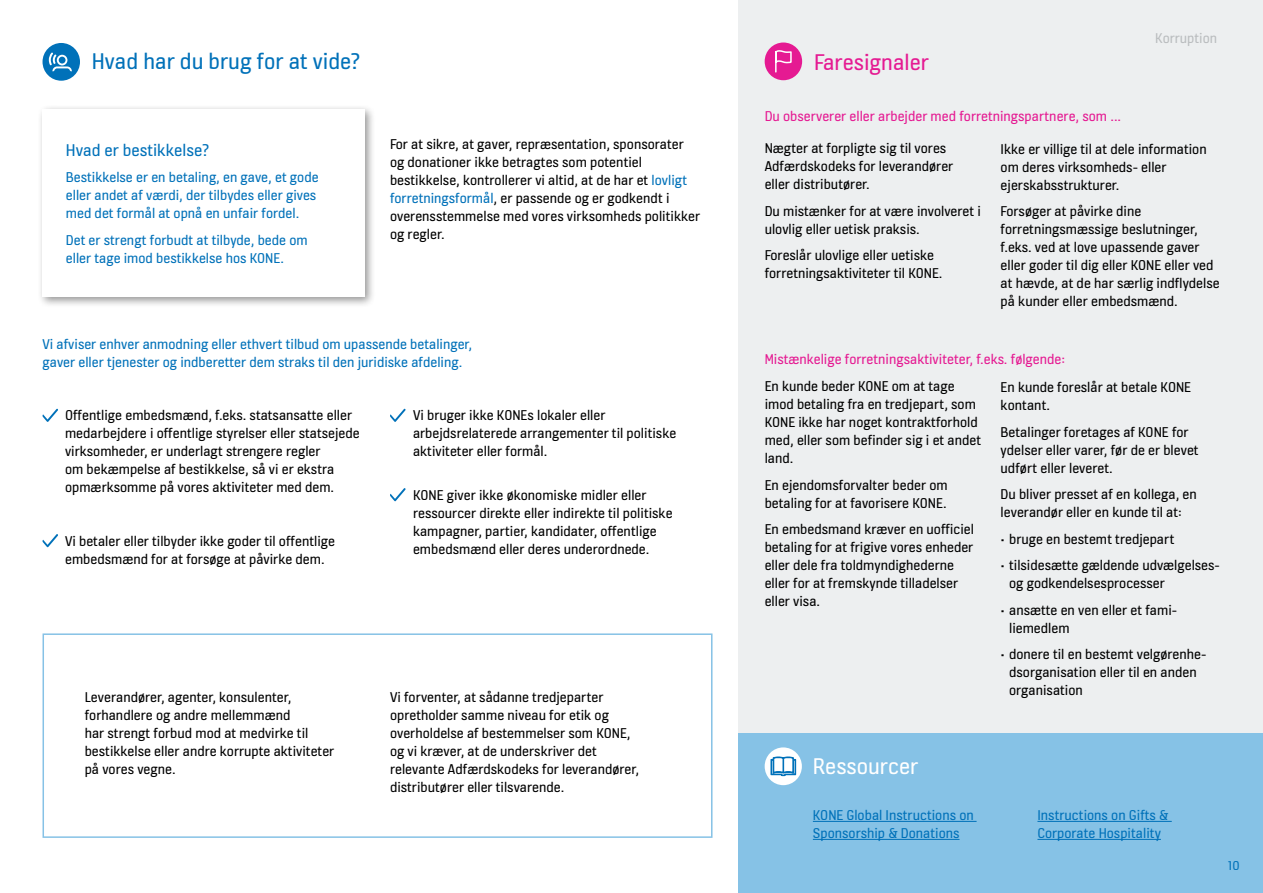
<style>
.page{position:relative;width:1263px;height:893px;background:#fff}
.page>*{position:absolute;margin:0;border:0;box-sizing:border-box;transform-origin:0 0}
.t1{font:24px "KONE Information";color:#0071b9}
.t2{font:24px "KONE Information";color:#e51a92}
.t3{font:24px "KONE Information";color:#fff}
.t4{font:18px "KONE Information";color:#0071b9}
.t5{font:15px/18px "KONE Information";color:#000}
.t6{font:15px/18px "KONE Information";color:#0071b9}
.t7{font:15px "KONE Information";color:#e51a92}
.t8{font:15px "KONE Information";color:#babdbf}
.t9{font:13.5px "KONE Information";color:#0071b9}
.s1{color:#0071b9}
</style>
<div class="page">
<div style="left:738px;top:0;width:525px;height:893px;background:#edeff0"></div>
<div style="left:37px;top:104px;width:339px;height:204px;background:#000;opacity:.42"></div>
<div style="left:43px;top:109px;width:322px;height:188px;background:#fff"></div>
<div style="left:43px;top:43px;width:37px;height:38px;background:#0071b9;border-radius:50%"></div>
<svg style="left:49px;top:52px;width:23px;height:19px"></svg>
<div style="left:765px;top:43px;width:37px;height:37px;background:#e51a92;border-radius:50%"></div>
<svg style="left:775px;top:50px;width:17px;height:23px"></svg>
<svg style="left:43px;top:409px;width:15px;height:13px"></svg>
<svg style="left:43px;top:534px;width:15px;height:13px"></svg>
<svg style="left:390px;top:488px;width:15px;height:13px"></svg>
<svg style="left:390px;top:409px;width:15px;height:13px"></svg>
<div style="left:738px;top:733px;width:525px;height:160px;background:#86c2e6"></div>
<hr style="left:813px;top:821px;width:163px;height:1px;background:#0071b9">
<hr style="left:813px;top:839px;width:146px;height:1px;background:#0071b9">
<hr style="left:1037px;top:821px;width:135px;height:1px;background:#0071b9">
<hr style="left:1037px;top:839px;width:124px;height:1px;background:#0071b9">
<div style="left:765px;top:747px;width:37px;height:38px;background:#fff;border-radius:50%"></div>
<svg style="left:771px;top:756px;width:25px;height:20px"></svg>
<div style="left:43px;top:633px;width:669px;height:205px;border:2px solid #86c2e6"></div>
<h1 class="t1" style="left:92px;top:44px;width:269px">Hvad har du brug for at vide?</h1>
<p class="t4" style="left:66px;top:137px;width:144px">Hvad er bestikkelse?</p>
<p class="t6" style="left:66px;top:169px;width:254px">Bestikkelse er en betaling, en gave, et gode eller andet af værdi, der tilbydes eller gives med det formål at opnå en unfair fordel.</p>
<p class="t6" style="left:66px;top:232px;width:243px">Det er strengt forbudt at tilbyde, bede om eller tage imod bestikkelse hos KONE.</p>
<p class="t5" style="left:390px;top:136px;width:312px">For at sikre, at gaver, repræsentation, sponsorater og donationer ikke betragtes som potentiel bestikkelse, kontrollerer vi altid, at de har et <span class="s1">lovligt forretningsformål</span>, er passende og er godkendt i overensstemmelse med vores virksomheds politikker og regler.</p>
<p class="t6" style="left:43px;top:336px;width:431px">Vi afviser enhver anmodning eller ethvert tilbud om upassende betalinger, gaver eller tjenester og indberetter dem straks til den juridiske afdeling.</p>
<p class="t5" style="left:65px;top:407px;width:296px">Offentlige embedsmænd, f.eks. statsansatte eller medarbejdere i offentlige styrelser eller statsejede virksomheder, er underlagt strengere regler<br>om bekæmpelse af bestikkelse, så vi er ekstra opmærksomme på vores aktiviteter med dem.</p>
<p class="t5" style="left:65px;top:532px;width:272px">Vi betaler eller tilbyder ikke goder til offentlige embedsmænd for at forsøge at påvirke dem.</p>
<p class="t5" style="left:413px;top:407px;width:265px">Vi bruger ikke KONEs lokaler eller arbejdsrelaterede arrangementer til politiske aktiviteter eller formål.</p>
<p class="t5" style="left:413px;top:486px;width:261px">KONE giver ikke økonomiske midler eller ressourcer direkte eller indirekte til politiske kampagner, partier, kandidater, offentlige embedsmænd eller deres underordnede.</p>
<p class="t5" style="left:85px;top:689px;width:251px">Leverandører, agenter, konsulenter, forhandlere og andre mellemmænd<br>har strengt forbud mod at medvirke til bestikkelse eller andre korrupte aktiviteter på vores vegne.</p>
<p class="t5" style="left:390px;top:689px;width:251px">Vi forventer, at sådanne tredjeparter opretholder samme niveau for etik og overholdelse af bestemmelser som KONE, og vi kræver, at de underskriver det relevante Adfærdskodeks for leverandører, distributører eller tilsvarende.</p>
<h1 class="t2" style="left:814px;top:46px;width:116px">Faresignaler</h1>
<p class="t7" style="left:765px;top:106px;width:358px">Du observerer eller arbejder med forretningspartnere, som ...</p>
<p class="t8" style="left:1155px;top:27px;width:63px">Korruption</p>
<p class="t5" style="left:765px;top:140px;width:190px">Nægter at forpligte sig til vores<br>Adfærdskodeks for leverandører eller distributører.</p>
<p class="t5" style="left:765px;top:203px;width:218px">Du mistænker for at være involveret i ulovlig eller uetisk praksis.</p>
<p class="t5" style="left:765px;top:247px;width:179px">Foreslår ulovlige eller uetiske forretningsaktiviteter til KONE.</p>
<p class="t5" style="left:1001px;top:141px;width:208px">Ikke er villige til at dele information om deres virksomheds- eller ejerskabsstrukturer.</p>
<p class="t5" style="left:1001px;top:203px;width:221px">Forsøger at påvirke dine forretningsmæssige beslutninger, f.eks. ved at love upassende gaver eller goder til dig eller KONE eller ved at hævde, at de har særlig indflydelse på kunder eller embedsmænd.</p>
<p class="t7" style="left:765px;top:349px;width:302px">Mistænkelige forretningsaktiviteter, f.eks. følgende:</p>
<p class="t5" style="left:765px;top:378px;width:218px">En kunde beder KONE om at tage imod betaling fra en tredjepart, som<br>KONE ikke har noget kontraktforhold med, eller som befinder sig i et andet land.</p>
<p class="t5" style="left:765px;top:477px;width:184px">En ejendomsforvalter beder om betaling for at favorisere KONE.</p>
<p class="t5" style="left:765px;top:521px;width:211px">En embedsmand kræver en uofficiel betaling for at frigive vores enheder eller dele fra toldmyndighederne eller for at fremskynde tilladelser eller visa.</p>
<p class="t5" style="left:1001px;top:379px;width:192px">En kunde foreslår at betale KONE kontant.</p>
<p class="t5" style="left:1001px;top:423px;width:199px">Betalinger foretages af KONE for ydelser eller varer, før de er blevet udført eller leveret.</p>
<p class="t5" style="left:1001px;top:486px;width:198px">Du bliver presset af en kollega, en leverandør eller en kunde til at:</p>
<p class="t5" style="left:1001px;top:530px;width:175px">• bruge en bestemt tredjepart</p>
<p class="t5" style="left:1009px;top:557px;width:212px;text-indent:-9px">• tilsidesætte gældende udvælgelses&shy;og godkendelsesprocesser</p>
<p class="t5" style="left:1009px;top:601px;width:169px;text-indent:-9px">• ansætte en ven eller et fami&shy;liemedlem</p>
<p class="t5" style="left:1009px;top:646px;width:199px;text-indent:-9px">• donere til en bestemt velgørenhe&shy;dsorganisation eller til en anden organisation</p>
<h1 class="t3" style="left:813px;top:749px;width:107px">Ressourcer</h1>
<p class="t6" style="left:813px;top:807px;width:162px">KONE Global Instructions on<br>Sponsorship &amp; Donations</p>
<p class="t6" style="left:1037px;top:807px;width:133px">Instructions on Gifts &amp;<br>Corporate Hospitality</p>
<p class="t9" style="left:1228px;top:856px;width:13px">10</p>
</div>
